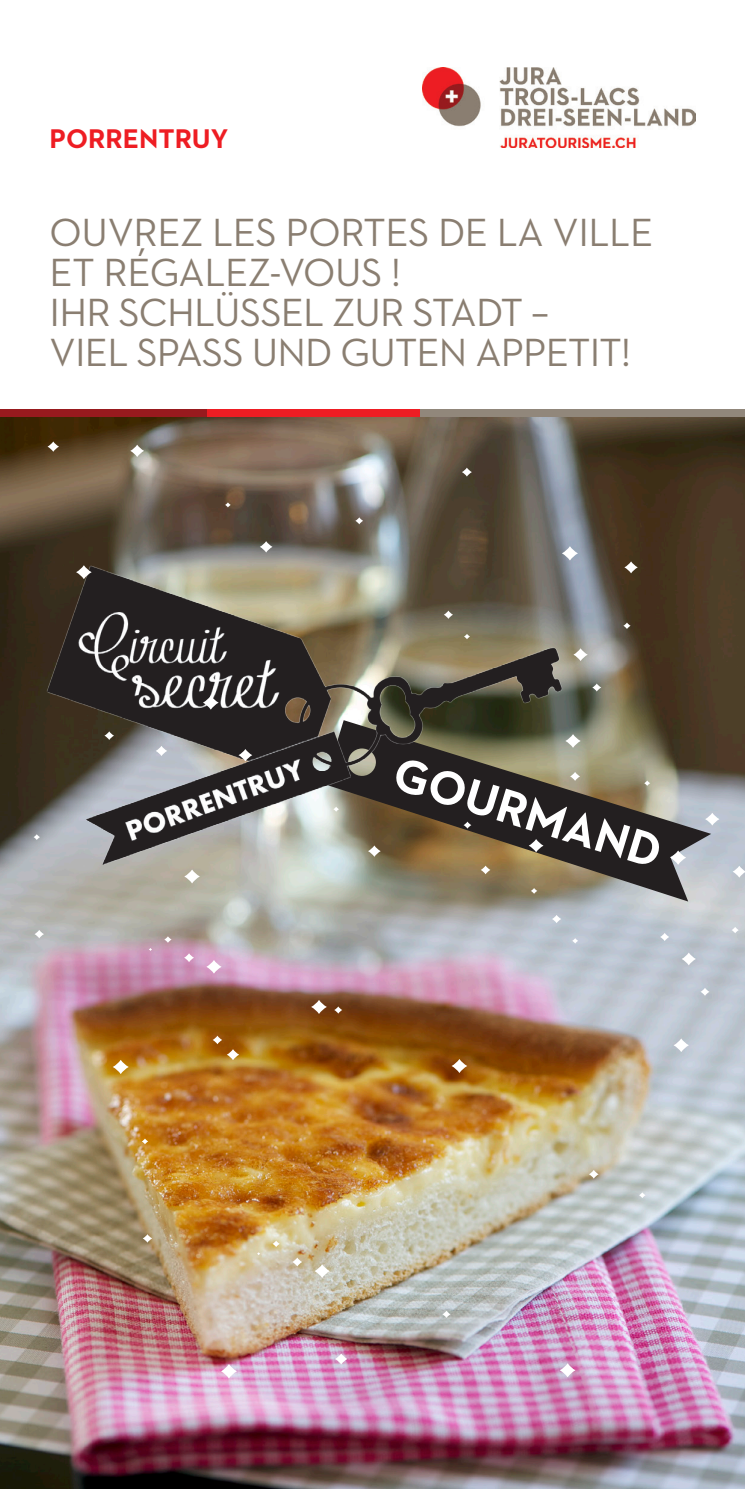
<style>
.page{position:relative;width:745px;height:1489px;background:#fff}
.page>*{position:absolute;margin:0;border:0;box-sizing:border-box;transform-origin:0 0}
.t1{font:700 48.25px "Neutraface 2 Text";color:#fff}
.t2{font:40px/40px "Neutraface 2 Text";letter-spacing:-.02em;color:#8a7e71}
.t3{font:700 27.5px "Neutraface 2 Text";color:#ee1d23}
</style>
<div class="page">
<img style="left:422px;top:67px;width:272px;height:80px">
<img style="left:0;top:416px;width:744px;height:1072px">
<div style="left:420px;top:409px;width:324px;height:7px;background:#91877b"></div>
<div style="left:0;top:409px;width:207px;height:7px;background:#981a1e"></div>
<div style="left:207px;top:409px;width:213px;height:7px;background:#ee1d23"></div>
<svg style="left:324px;top:720px;width:386px;height:181px;background:#757164"></svg>
<img style="left:34px;top:553px;width:547px;height:329px">
<svg style="left:311px;top:999px;width:15px;height:14px"></svg>
<svg style="left:212px;top:1035px;width:10px;height:9px"></svg>
<svg style="left:142px;top:1138px;width:6px;height:6px"></svg>
<svg style="left:143px;top:1234px;width:9px;height:8px"></svg>
<svg style="left:272px;top:1240px;width:7px;height:6px"></svg>
<svg style="left:292px;top:1257px;width:10px;height:9px"></svg>
<svg style="left:221px;top:1363px;width:16px;height:15px"></svg>
<svg style="left:314px;top:1264px;width:15px;height:13px"></svg>
<svg style="left:335px;top:1353px;width:12px;height:11px"></svg>
<svg style="left:442px;top:1310px;width:8px;height:7px"></svg>
<svg style="left:559px;top:1363px;width:16px;height:14px"></svg>
<svg style="left:588px;top:1169px;width:10px;height:9px"></svg>
<svg style="left:638px;top:1192px;width:7px;height:5px"></svg>
<svg style="left:673px;top:1038px;width:15px;height:14px"></svg>
<svg style="left:700px;top:987px;width:9px;height:8px"></svg>
<svg style="left:731px;top:926px;width:7px;height:7px"></svg>
<svg style="left:681px;top:952px;width:14px;height:13px"></svg>
<svg style="left:732px;top:865px;width:12px;height:12px"></svg>
<svg style="left:669px;top:850px;width:16px;height:14px"></svg>
<svg style="left:571px;top:938px;width:7px;height:5px"></svg>
<svg style="left:551px;top:914px;width:10px;height:9px"></svg>
<svg style="left:569px;top:772px;width:10px;height:8px"></svg>
<svg style="left:463px;top:821px;width:8px;height:7px"></svg>
<svg style="left:368px;top:845px;width:12px;height:11px"></svg>
<svg style="left:333px;top:806px;width:6px;height:5px"></svg>
<svg style="left:238px;top:749px;width:14px;height:12px"></svg>
<svg style="left:184px;top:869px;width:16px;height:14px"></svg>
<svg style="left:156px;top:745px;width:11px;height:11px"></svg>
<svg style="left:203px;top:695px;width:15px;height:14px"></svg>
<svg style="left:104px;top:731px;width:10px;height:9px"></svg>
<svg style="left:34px;top:834px;width:6px;height:6px"></svg>
<svg style="left:34px;top:929px;width:10px;height:9px"></svg>
<svg style="left:164px;top:936px;width:7px;height:6px"></svg>
<svg style="left:184px;top:953px;width:10px;height:9px"></svg>
<svg style="left:113px;top:1059px;width:16px;height:15px"></svg>
<svg style="left:206px;top:959px;width:15px;height:14px"></svg>
<svg style="left:227px;top:1049px;width:12px;height:11px"></svg>
<svg style="left:334px;top:1006px;width:8px;height:7px"></svg>
<svg style="left:451px;top:1058px;width:16px;height:14px"></svg>
<svg style="left:480px;top:865px;width:10px;height:9px"></svg>
<svg style="left:530px;top:888px;width:7px;height:5px"></svg>
<svg style="left:528px;top:839px;width:15px;height:13px"></svg>
<svg style="left:659px;top:932px;width:9px;height:9px"></svg>
<svg style="left:704px;top:812px;width:15px;height:13px"></svg>
<svg style="left:643px;top:780px;width:6px;height:5px"></svg>
<svg style="left:565px;top:734px;width:15px;height:13px"></svg>
<svg style="left:592px;top:683px;width:9px;height:8px"></svg>
<svg style="left:623px;top:622px;width:7px;height:7px"></svg>
<svg style="left:573px;top:648px;width:14px;height:13px"></svg>
<svg style="left:624px;top:561px;width:13px;height:12px"></svg>
<svg style="left:561px;top:546px;width:16px;height:14px"></svg>
<svg style="left:463px;top:634px;width:6px;height:5px"></svg>
<svg style="left:443px;top:610px;width:9px;height:9px"></svg>
<svg style="left:461px;top:467px;width:10px;height:9px"></svg>
<svg style="left:355px;top:517px;width:8px;height:7px"></svg>
<svg style="left:260px;top:541px;width:12px;height:11px"></svg>
<svg style="left:225px;top:502px;width:5px;height:5px"></svg>
<svg style="left:130px;top:444px;width:14px;height:13px"></svg>
<svg style="left:76px;top:565px;width:16px;height:14px"></svg>
<svg style="left:47px;top:441px;width:12px;height:11px"></svg>
<p class="t3" style="left:50px;top:121px;width:180px">PORRENTRUY</p>
<p class="t2" style="left:50px;top:212px;width:604px">OUVREZ LES PORTES DE LA VILLE<br>ET RÉGALEZ-VOUS !</p>
<p class="t2" style="left:50px;top:292px;width:582px">IHR SCHLÜSSEL ZUR STADT –<br>VIEL SPASS UND GUTEN APPETIT!</p>
<p class="t1" style="left:403px;top:742px;width:279px;rotate:17deg">GOURMAND</p>
</div>
